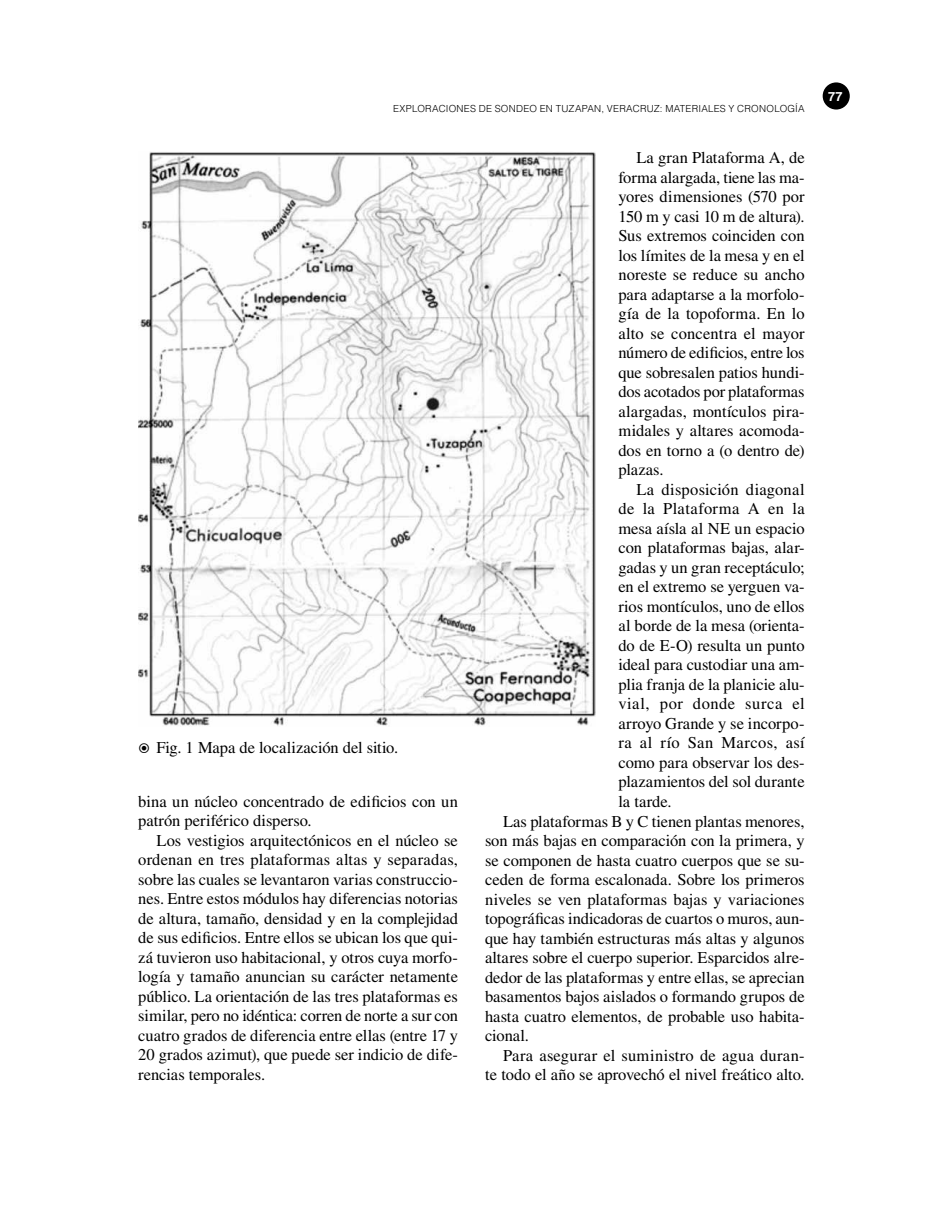
<style>
.page{position:relative;width:943px;height:1213px;background:#fff}
.page>*{position:absolute;margin:0;border:0;box-sizing:border-box;transform-origin:0 0}
.t1{font:16.5px/19.5px "Times LT Std";color:#000;text-align:justify}
.t2{font:16.5px "Times LT Std";letter-spacing:.02em;color:#000}
.t3{font:16.5px "Times LT Std";letter-spacing:.03em;color:#000}
.t4{font:700 12.75px "Helvetica LT Std";color:#fff}
.t5{font:300 9.75px "Helvetica LT Std";letter-spacing:.025em;color:#000}
</style>
<div class="page">
<div style="left:822px;top:82px;width:27px;height:27px;background:#000;border-radius:50%"></div>
<img style="left:138px;top:152px;width:458px;height:574px">
<p class="t5" style="left:393px;top:103px;width:413px">EXPLORACIONES DE SONDEO EN TUZAPAN, VERACRUZ: MATERIALES Y CRONOLOGÍA</p>
<p class="t1" style="left:156px;top:737px;width:243px">Fig. 1 Mapa de localización del sitio.</p>
<p class="t1" style="left:138px;top:791px;width:321px">bina un núcleo concentrado de edificios con un patrón periférico disperso.</p>
<p class="t1" style="left:138px;top:830px;width:321px;text-indent:18px">Los vestigios arquitectónicos en el núcleo se ordenan en tres plataformas altas y separadas, sobre las cuales se levantaron varias construccio&shy;nes. Entre estos módulos hay diferencias notorias de altura, tamaño, densidad y en la complejidad de sus edificios. Entre ellos se ubican los que qui&shy;zá tuvieron uso habitacional, y otros cuya morfo&shy;logía y tamaño anuncian su carácter netamente público. La orientación de las tres plataformas es similar, pero no idéntica: corren de norte a sur con cuatro grados de diferencia entre ellas (entre 17 y 20 grados azimut), que puede ser indicio de dife&shy;rencias temporales.</p>
<p class="t1" style="left:618px;top:148px;width:188px;text-indent:18px">La gran Plataforma A, de forma alargada, tiene las ma&shy;yores dimensiones (570 por 150 m y casi 10 m de altura).<br>Sus extremos coinciden con los límites de la mesa y en el noreste se reduce su ancho para adaptarse a la morfolo&shy;gía de la topoforma. En lo alto se concentra el mayor número de edificios, entre los que sobresalen patios hundi&shy;dos acotados por plataformas alargadas, montículos pira&shy;midales y altares acomoda&shy;dos en torno a (o dentro de) plazas.</p>
<p class="t1" style="left:636px;top:479px;width:170px">La disposición diagonal</p>
<p class="t2" style="left:618px;top:499px;width:188px">de la Plataforma A en la</p>
<p class="t1" style="left:618px;top:518px;width:188px">mesa aísla al NE un espacio</p>
<p class="t1" style="left:618px;top:538px;width:188px">con plataformas bajas, alar-</p>
<p class="t1" style="left:618px;top:557px;width:188px">gadas y un gran receptáculo;</p>
<p class="t1" style="left:618px;top:577px;width:188px">en el extremo se yerguen va-</p>
<p class="t1" style="left:618px;top:596px;width:188px">rios montículos, uno de ellos</p>
<p class="t1" style="left:618px;top:616px;width:188px">al borde de la mesa (orienta-</p>
<p class="t1" style="left:618px;top:635px;width:188px">do de E-O) resulta un punto</p>
<p class="t1" style="left:618px;top:655px;width:188px">ideal para custodiar una am-</p>
<p class="t1" style="left:618px;top:674px;width:188px">plia franja de la planicie alu-</p>
<p class="t3" style="left:618px;top:694px;width:188px">vial, por donde surca el</p>
<p class="t1" style="left:618px;top:713px;width:188px">arroyo Grande y se incorpo-</p>
<p class="t2" style="left:618px;top:733px;width:188px">ra al río San Marcos, así</p>
<p class="t1" style="left:618px;top:752px;width:188px">como para observar los des-</p>
<p class="t1" style="left:618px;top:772px;width:188px">plazamientos del sol durante</p>
<p class="t1" style="left:618px;top:791px;width:55px">la tarde.</p>
<p class="t1" style="left:503px;top:811px;width:303px">Las plataformas B y C tienen plantas menores,</p>
<p class="t1" style="left:485px;top:830px;width:321px">son más bajas en comparación con la primera, y</p>
<p class="t1" style="left:485px;top:850px;width:321px">se componen de hasta cuatro cuerpos que se su-</p>
<p class="t1" style="left:485px;top:869px;width:321px">ceden de forma escalonada. Sobre los primeros</p>
<p class="t1" style="left:485px;top:889px;width:321px">niveles se ven plataformas bajas y variaciones</p>
<p class="t1" style="left:485px;top:908px;width:321px">topográficas indicadoras de cuartos o muros, aun-</p>
<p class="t1" style="left:485px;top:928px;width:321px">que hay también estructuras más altas y algunos</p>
<p class="t1" style="left:485px;top:947px;width:321px">altares sobre el cuerpo superior. Esparcidos alre-</p>
<p class="t1" style="left:485px;top:967px;width:321px">dedor de las plataformas y entre ellas, se aprecian</p>
<p class="t1" style="left:485px;top:986px;width:321px">basamentos bajos aislados o formando grupos de</p>
<p class="t1" style="left:485px;top:1006px;width:321px">hasta cuatro elementos, de probable uso habita-</p>
<p class="t1" style="left:485px;top:1025px;width:45px">cional.</p>
<p class="t1" style="left:503px;top:1045px;width:303px">Para asegurar el suministro de agua duran-</p>
<p class="t1" style="left:485px;top:1064px;width:321px">te todo el año se aprovechó el nivel freático alto.</p>
<p class="t4" style="left:828px;top:88px;width:16px">77</p>
</div>
